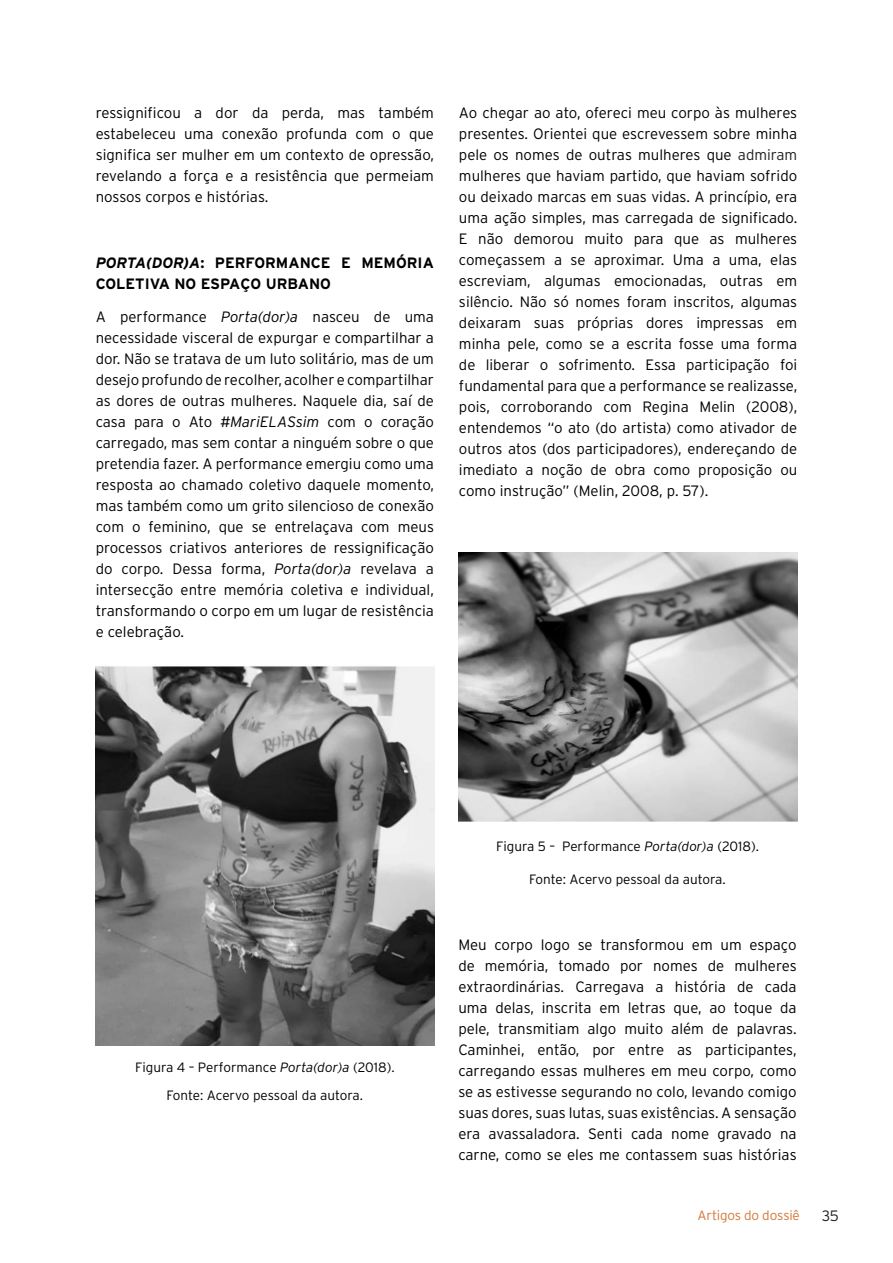
<style>
.page{position:relative;width:893px;height:1263px;background:#fff}
.page>*{position:absolute;margin:0;border:0;box-sizing:border-box;transform-origin:0 0}
.normal1{font:300 15px/21px "Interstate";color:#000;text-align:justify}
.normal1-2{font:700 15px/21px "Interstate";color:#000}
.t1{font:300 15px "Interstate";color:#231f20}
.normal1-3{font:300 13.5px "Interstate";color:#000}
.t2{font:300 13.5px "Interstate";letter-spacing:-.01em;color:#d47736}
.s1{font-style:italic}
.s2{color:#231f20}
</style>
<div class="page">
<img style="left:96px;top:666px;width:338px;height:380px">
<img style="left:458px;top:553px;width:339px;height:269px">
<p class="normal1" style="left:96px;top:102px;width:340px">ressignificou a dor da perda, mas também estabeleceu uma conexão profunda com o que significa ser mulher em um contexto de opressão, revelando a força e a resistência que permeiam nossos corpos e histórias.</p>
<p class="normal1-2" style="left:96px;top:252px;width:340px"><span class="s1">PORTA(DOR)A</span>: PERFORMANCE E MEMÓRIA<br>COLETIVA NO ESPAÇO URBANO</p>
<p class="normal1" style="left:96px;top:306px;width:340px">A performance <span class="s1">Porta(dor)a</span> nasceu de uma necessidade visceral de expurgar e compartilhar a dor. Não se tratava de um luto solitário, mas de um desejo profundo de recolher, acolher e compartilhar as dores de outras mulheres. Naquele dia, saí de casa para o Ato <span class="s1">#MariELASsim</span> com o coração carregado, mas sem contar a ninguém sobre o que pretendia fazer. A performance emergiu como uma resposta ao chamado coletivo daquele momento, mas também como um grito silencioso de conexão com o feminino, que se entrelaçava com meus processos criativos anteriores de ressignificação do corpo. Dessa forma, <span class="s1">Porta(dor)a</span> revelava a intersecção entre memória coletiva e individual, transformando o corpo em um lugar de resistência e celebração.</p>
<p class="normal1" style="left:459px;top:102px;width:340px">Ao chegar ao ato, ofereci meu corpo às mulheres presentes. Orientei que escrevessem sobre minha pele os nomes de outras mulheres que <span class="s2">admiram </span>mulheres que haviam partido, que haviam sofrido ou deixado marcas em suas vidas. A princípio, era uma ação simples, mas carregada de significado.<br>E não demorou muito para que as mulheres começassem a se aproximar. Uma a uma, elas escreviam, algumas emocionadas, outras em silêncio. Não só nomes foram inscritos, algumas deixaram suas próprias dores impressas em minha pele, como se a escrita fosse uma forma de liberar o sofrimento. Essa participação foi fundamental para que a performance se realizasse, pois, corroborando com Regina Melin (2008), entendemos “o ato (do artista) como ativador de outros atos (dos participadores), endereçando de imediato a noção de obra como proposição ou como instrução” (Melin, 2008, p. 57).</p>
<p class="normal1-3" style="left:135px;top:1059px;width:261px">Figura 4 – Performance <span class="s1">Porta(dor)a</span> (2018).</p>
<p class="normal1-3" style="left:167px;top:1088px;width:198px">Fonte: Acervo pessoal da autora.</p>
<p class="normal1-3" style="left:496px;top:839px;width:264px">Figura 5 – Performance <span class="s1">Porta(dor)a</span> (2018).</p>
<p class="normal1-3" style="left:529px;top:872px;width:198px">Fonte: Acervo pessoal da autora.</p>
<p class="normal1" style="left:458px;top:934px;width:340px">Meu corpo logo se transformou em um espaço de memória, tomado por nomes de mulheres extraordinárias. Carregava a história de cada uma delas, inscrita em letras que, ao toque da pele, transmitiam algo muito além de palavras.<br>Caminhei, então, por entre as participantes, carregando essas mulheres em meu corpo, como se as estivesse segurando no colo, levando comigo suas dores, suas lutas, suas existências. A sensação era avassaladora. Senti cada nome gravado na carne, como se eles me contassem suas histórias</p>
<p class="t2" style="left:697px;top:1207px;width:104px">Artigos do dossiê</p>
<p class="t1" style="left:822px;top:1207px;width:19px">35</p>
</div>
